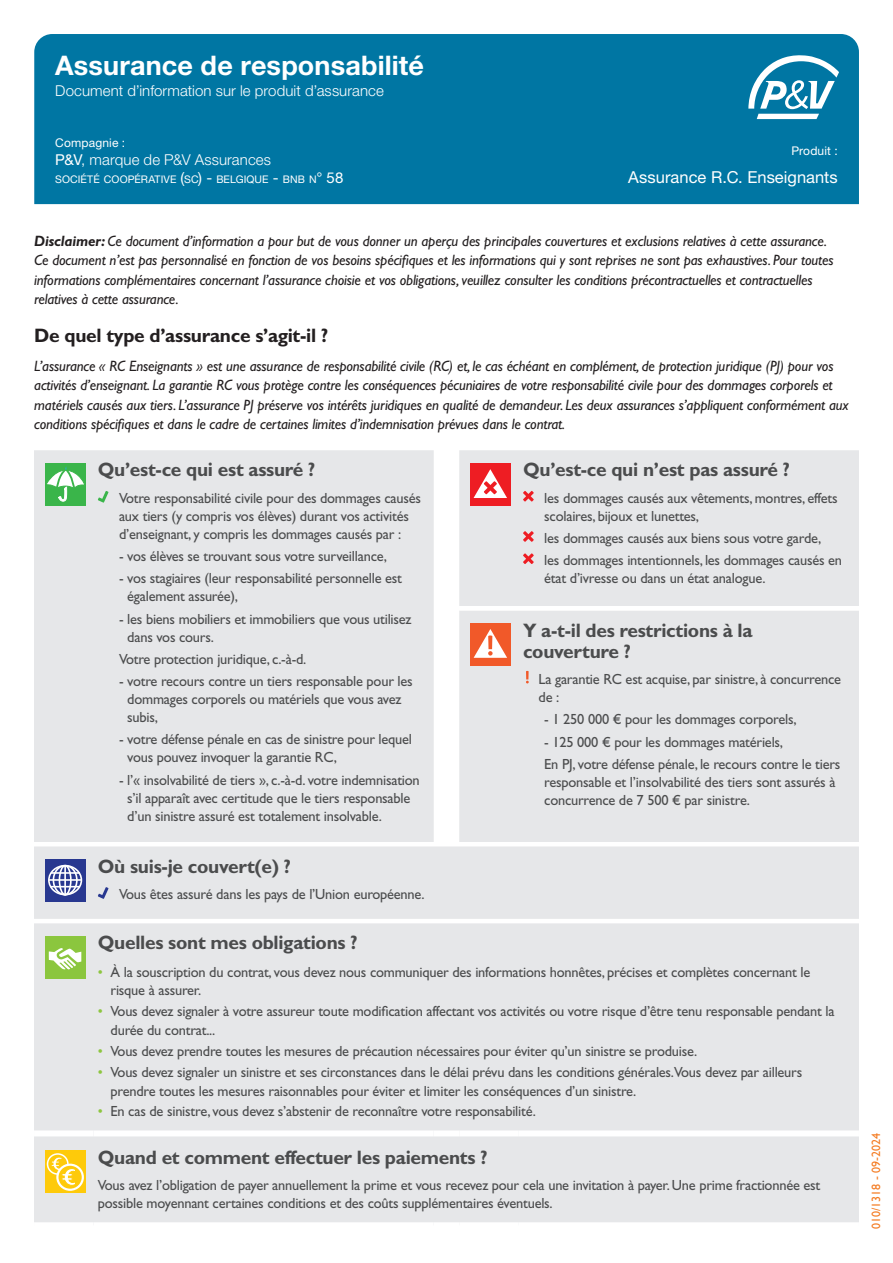
<style>
.page{position:relative;width:893px;height:1263px;background:#fff}
.page>*{position:absolute;margin:0;border:0;box-sizing:border-box;transform-origin:0 0}
.t1{font:700 27px "Helvetica Neue LT Std";letter-spacing:.005em;color:#fff}
.t2{font:700 19.5px/21px "Gill Sans Std";letter-spacing:-.015em;color:#4b4c4d}
.t3{font:700 19.5px "Gill Sans Std";letter-spacing:-.015em;color:#231f20}
.t4{font:16.5px "Helvetica Neue LT Std";color:#fff}
.t5{font:italic 15px/19.5px "Gill Sans Std";letter-spacing:-.01em;color:#231f20}
.t6{font:300 15px "Helvetica Neue LT Std";letter-spacing:.005em;color:#fff}
.t7{font:14.7px/18px "Gill Sans Std";letter-spacing:-.015em;color:#4b4c4d}
.t8{font:12px "Helvetica Neue LT Std";letter-spacing:.01em;color:#fff}
.t9{font:12px "Gill Sans";color:#f47b21}
.t10{font:10.5px "Helvetica Neue LT Std";letter-spacing:.005em;color:#fff}
.s1{font-weight:400}
.s2{font-size:15px}
.s3{font-weight:700}
.s4{color:#8dc640}
</style>
<div class="page">
<div style="left:34px;top:34px;width:825px;height:170px;background:#0076a3"></div>
<svg style="left:748px;top:55px;width:91px;height:64px"></svg>
<div style="left:34px;top:450px;width:825px;height:772px;background:#e6e7e9"></div>
<svg style="left:459px;top:606px;width:400px;height:4px"></svg>
<div style="left:94px;top:1130px;width:340px;height:6px;background:#fff"></div>
<div style="left:434px;top:1130px;width:25px;height:6px;background:#fff"></div>
<div style="left:459px;top:1130px;width:60px;height:6px;background:#fff"></div>
<div style="left:519px;top:1130px;width:340px;height:6px;background:#fff"></div>
<div style="left:34px;top:1130px;width:60px;height:6px;background:#fff"></div>
<div style="left:45px;top:463px;width:41px;height:43px;background:#3ab54a"></div>
<svg style="left:47px;top:466px;width:37px;height:35px"></svg>
<svg style="left:98px;top:491px;width:11px;height:12px"></svg>
<div style="left:470px;top:463px;width:41px;height:43px;background:#ee1d23"></div>
<svg style="left:474px;top:469px;width:33px;height:29px"></svg>
<svg style="left:523px;top:491px;width:11px;height:10px"></svg>
<svg style="left:523px;top:531px;width:11px;height:11px"></svg>
<svg style="left:523px;top:553px;width:11px;height:11px"></svg>
<div style="left:470px;top:623px;width:41px;height:43px;background:#f15929"></div>
<svg style="left:474px;top:629px;width:33px;height:29px"></svg>
<svg style="left:526px;top:671px;width:3px;height:12px"></svg>
<svg style="left:45px;top:859px;width:41px;height:43px"></svg>
<div style="left:48px;top:865px;width:34px;height:30px;border:2px solid #fff;border-radius:50%"></div>
<div style="left:53px;top:865px;width:25px;height:30px;border:2px solid #fff;border-radius:50%"></div>
<div style="left:59px;top:865px;width:13px;height:30px;border:2px solid #fff;border-radius:50%"></div>
<hr style="left:64px;top:866px;width:2px;height:29px;background:#fff">
<hr style="left:51px;top:872px;width:29px;height:2px;background:#fff">
<svg style="left:51px;top:886px;width:29px;height:1px"></svg>
<hr style="left:49px;top:879px;width:32px;height:2px;background:#fff">
<svg style="left:98px;top:887px;width:11px;height:12px"></svg>
<div style="left:45px;top:936px;width:41px;height:43px;background:#8bc63e"></div>
<svg style="left:49px;top:948px;width:33px;height:22px"></svg>
<svg style="left:45px;top:1150px;width:41px;height:43px"></svg>
<div style="left:47px;top:1153px;width:22px;height:22px;border:2px solid #fff;border-radius:50%"></div>
<svg style="left:57px;top:1165px;width:26px;height:25px"></svg>
<div style="left:56px;top:1163px;width:28px;height:28px;border:2px solid #fff;border-radius:50%"></div>
<svg style="left:51px;top:1156px;width:25px;height:30px"></svg>
<h1 class="t1" style="left:55px;top:48px;width:370px">Assurance de responsabilité</h1>
<p class="t6" style="left:55px;top:81px;width:330px">Document d’information sur le produit d’assurance</p>
<p class="t8" style="left:55px;top:135px;width:71px">Compagnie :</p>
<p class="t6" style="left:55px;top:150px;width:217px"><span class="s1">P&amp;V</span>, marque de P&amp;V Assurances</p>
<p class="t10" style="left:55px;top:173px;width:290px">SOCIÉTÉ COOPÉRATIVE <span class="s2">(</span>SC<span class="s2">) -</span> BELGIQUE <span class="s2">-</span> BNB N<span class="s2">° 58</span></p>
<p class="t8" style="left:791px;top:143px;width:48px">Produit :</p>
<p class="t4" style="left:628px;top:167px;width:211px">Assurance R.C. Enseignants</p>
<p class="t5" style="left:34px;top:231px;width:801px"><span class="s3">Disclaimer:</span> Ce document d’information a pour but de vous donner un aperçu des principales couvertures et exclusions relatives à cette assurance.<br>Ce document n’est pas personnalisé en fonction de vos besoins spécifiques et les informations qui y sont reprises ne sont pas exhaustives. Pour toutes informations complémentaires concernant l’assurance choisie et vos obligations, veuillez consulter les conditions précontractuelles et contractuelles relatives à cette assurance.</p>
<h2 class="t3" style="left:34px;top:324px;width:295px">De quel type d’assurance s’agit-il ?</h2>
<p class="t5" style="left:34px;top:356px;width:816px">L’assurance « RC Enseignants » est une assurance de responsabilité civile (RC) et, le cas échéant en complément, de protection juridique (PJ) pour vos activités d’enseignant. La garantie RC vous protège contre les conséquences pécuniaires de votre responsabilité civile pour des dommages corporels et matériels causés aux tiers. L’assurance PJ préserve vos intérêts juridiques en qualité de demandeur. Les deux assurances s’appliquent conformément aux conditions spécifiques et dans le cadre de certaines limites d’indemnisation prévues dans le contrat.</p>
<h2 class="t2" style="left:98px;top:459px;width:219px">Qu’est-ce qui est assuré ?</h2>
<p class="t7" style="left:119px;top:489px;width:303px">Votre responsabilité civile pour des dommages causés aux tiers (y compris vos élèves) durant vos activités d’enseignant, y compris les dommages causés par :</p>
<p class="t7" style="left:119px;top:547px;width:269px">- vos élèves se trouvant sous votre surveillance,</p>
<p class="t7" style="left:127px;top:569px;width:276px;text-indent:-8px">- vos stagiaires (leur responsabilité personnelle est également assurée),</p>
<p class="t7" style="left:127px;top:610px;width:286px;text-indent:-8px">- les biens mobiliers et immobiliers que vous utilisez dans vos cours.</p>
<p class="t7" style="left:119px;top:650px;width:189px">Votre protection juridique, c.-à-d.</p>
<p class="t7" style="left:127px;top:672px;width:287px;text-indent:-8px">- votre recours contre un tiers responsable pour les dommages corporels ou matériels que vous avez subis,</p>
<p class="t7" style="left:127px;top:730px;width:286px;text-indent:-8px">- votre défense pénale en cas de sinistre pour lequel vous pouvez invoquer la garantie RC,</p>
<p class="t7" style="left:127px;top:771px;width:294px;text-indent:-8px">- l’« insolvabilité de tiers », c.-à-d. votre indemnisation s’il apparaît avec certitude que le tiers responsable d’un sinistre assuré est totalement insolvable.</p>
<h2 class="t2" style="left:523px;top:459px;width:268px">Qu’est-ce qui n’est pas assuré ?</h2>
<p class="t7" style="left:544px;top:489px;width:295px">les dommages causés aux vêtements, montres, effets scolaires, bijoux et lunettes,</p>
<p class="t7" style="left:544px;top:527px;width:299px;line-height:22.2px">les dommages causés aux biens sous votre garde,<br>les dommages intentionnels, les dommages causés en</p>
<p class="t7" style="left:544px;top:569px;width:223px">état d’ivresse ou dans un état analogue.</p>
<h2 class="t2" style="left:523px;top:619px;width:231px">Y a-t-il des restrictions à la couverture ?</h2>
<p class="t7" style="left:538px;top:670px;width:304px">La garantie RC est acquise, par sinistre, à concurrence de :</p>
<p class="t7" style="left:544px;top:710px;width:254px">- 1 250 000 € pour les dommages corporels,</p>
<p class="t7" style="left:544px;top:731px;width:298px;line-height:22.2px">- 125 000 € pour les dommages matériels,<br>En PJ, votre défense pénale, le recours contre le tiers</p>
<p class="t7" style="left:544px;top:773px;width:293px">responsable et l’insolvabilité des tiers sont assurés à concurrence de 7 500 € par sinistre.</p>
<h2 class="t2" style="left:98px;top:855px;width:195px">Où suis-je couvert(e) ?</h2>
<p class="t7" style="left:119px;top:885px;width:307px">Vous êtes assuré dans les pays de l’Union européenne.</p>
<h2 class="t2" style="left:98px;top:932px;width:261px">Quelles sont mes obligations ?</h2>
<p class="t7" style="left:111px;top:962px;width:701px;line-height:18.8px;text-indent:-13px"><span class="s4">•</span> À la souscription du contrat, vous devez nous communiquer des informations honnêtes, précises et complètes concernant le risque à assurer.</p>
<p class="t7" style="left:111px;top:1002px;width:725px;line-height:18.8px;text-indent:-13px"><span class="s4">•</span> Vous devez signaler à votre assureur toute modification affectant vos activités ou votre risque d’être tenu responsable pendant la durée du contrat...</p>
<p class="t7" style="left:98px;top:1042px;width:601px"><span class="s4">•</span> Vous devez prendre toutes les mesures de précaution nécessaires pour éviter qu’un sinistre se produise.</p>
<p class="t7" style="left:111px;top:1062px;width:693px;line-height:18.8px;text-indent:-13px"><span class="s4">•</span> Vous devez signaler un sinistre et ses circonstances dans le délai prévu dans les conditions générales.Vous devez par ailleurs prendre toutes les mesures raisonnables pour éviter et limiter les conséquences d’un sinistre.</p>
<p class="t7" style="left:98px;top:1102px;width:440px"><span class="s4">•</span> En cas de sinistre, vous devez s’abstenir de reconnaître votre responsabilité.</p>
<h2 class="t2" style="left:98px;top:1147px;width:391px">Quand et comment effectuer les paiements ?</h2>
<p class="t7" style="left:98px;top:1176px;width:724px">Vous avez l’obligation de payer annuellement la prime et vous recevez pour cela une invitation à payer. Une prime fractionnée est possible moyennant certaines conditions et des coûts supplémentaires éventuels.</p>
<p class="t9" style="left:869px;top:1229px;width:97px;rotate:-90deg">010/1318 - 09-2024</p>
</div>
